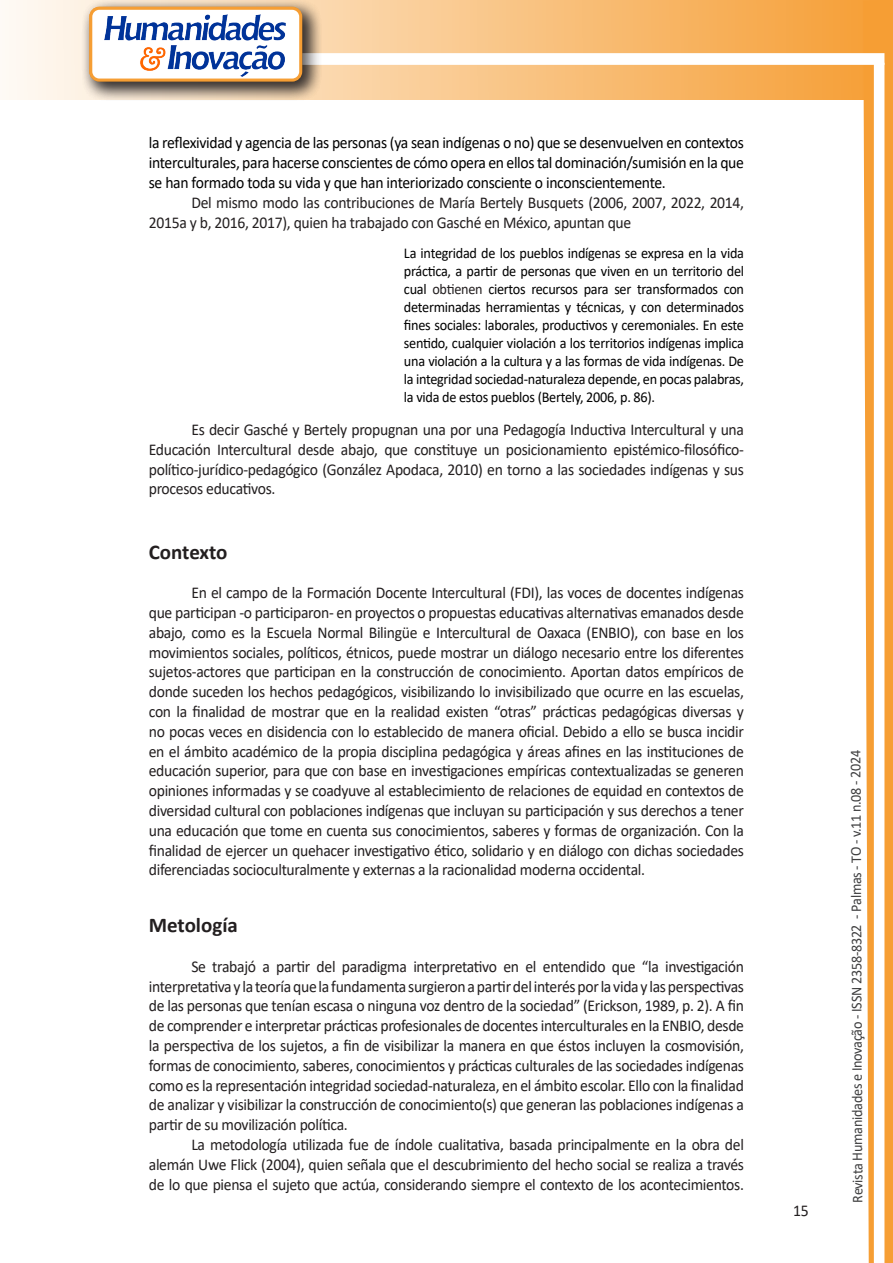
<style>
.page{position:relative;width:893px;height:1263px;background:#fff}
.page>*{position:absolute;margin:0;border:0;box-sizing:border-box;transform-origin:0 0}
.Titulo_2{font:700 21px "Calibri";color:#231f20}
.texto{font:16.5px/19.8px "Calibri";letter-spacing:-.02em;color:#231f20;text-align:justify;scale:.95 1}
.texto-2{font:16.5px/19.8px "Calibri";letter-spacing:-.02em;color:#000;text-align:justify;scale:.95 1}
.citacao{font:15px/18px "Calibri";letter-spacing:-.02em;color:#000;text-align:justify;scale:.95 1}
.t1{font:15px "Calibri";letter-spacing:-.025em;color:#3e3e3f;scale:.95 1}
.s1{color:#231f20}
</style>
<div class="page">
<svg style="left:5px;top:0;width:858px;height:100px;background:#f9c484"></svg>
<div style="left:302px;top:53px;width:582px;height:12px;background:#fff;border:2px solid #fff"></div>
<svg style="left:863px;top:0;width:30px;height:1263px"></svg>
<div style="left:81px;top:0;width:241px;height:102px;background:#231f20;opacity:.75"></div>
<div style="left:91px;top:8px;width:210px;height:72px;background:#fff;border-radius:9px"></div>
<img style="left:104px;top:14px;width:181px;height:62px">
<div style="left:89px;top:7px;width:213px;height:75px;border:3px solid #f69e34;border-radius:9px"></div>
<p class="texto-2" style="left:149px;top:133px;width:628px">la reflexividad y agencia de las personas (ya sean indígenas o no) que se desenvuelven en contextos interculturales, para hacerse conscientes de cómo opera en ellos tal dominación/sumisión en la que se han formado toda su vida y que han interiorizado consciente o inconscientemente.</p>
<p class="texto" style="left:149px;top:192px;width:628px;text-indent:43px">Del mismo modo las contribuciones de María Bertely Busquets (2006, 2007, 2022, 2014,<br>2015a y b, 2016, 2017), quien ha trabajado con Gasché en México, apuntan que</p>
<p class="citacao" style="left:404px;top:244px;width:360px">La integridad de los pueblos indígenas se expresa en la vida práctica, a partir de personas que viven en un territorio del cual <span class="s1">obtienen</span> ciertos recursos para ser transformados con determinadas herramientas y técnicas, y con determinados fines sociales: laborales, productivos y ceremoniales. En este sentido, cualquier violación a los territorios indígenas implica una violación a la cultura y a las formas de vida indígenas. De la integridad sociedad-naturaleza depende, en pocas palabras, la vida de estos pueblos (Bertely, 2006, p. 86).</p>
<p class="texto" style="left:149px;top:419px;width:628px;text-indent:43px">Es decir Gasché y Bertely propugnan una por una Pedagogía Inductiva Intercultural y una Educación Intercultural desde abajo, que constituye un posicionamiento epistémico-filosófico&shy;político-jurídico-pedagógico (González Apodaca, 2010) en torno a las sociedades indígenas y sus procesos educativos.</p>
<p class="Titulo_2" style="left:149px;top:537px;width:80px">Contexto</p>
<p class="texto" style="left:149px;top:582px;width:628px;text-indent:43px">En el campo de la Formación Docente Intercultural (FDI), las voces de docentes indígenas que participan -o participaron- en proyectos o propuestas educativas alternativas emanados desde abajo, como es la Escuela Normal Bilingüe e Intercultural de Oaxaca (ENBIO), con base en los movimientos sociales, políticos, étnicos, puede mostrar un diálogo necesario entre los diferentes sujetos-actores que participan en la construcción de conocimiento. Aportan datos empíricos de donde suceden los hechos pedagógicos, visibilizando lo invisibilizado que ocurre en las escuelas, con la finalidad de mostrar que en la realidad existen “otras” prácticas pedagógicas diversas y no pocas veces en disidencia con lo establecido de manera oficial. Debido a ello se busca incidir en el ámbito académico de la propia disciplina pedagógica y áreas afines en las instituciones de educación superior, para que con base en investigaciones empíricas contextualizadas se generen opiniones informadas y se coadyuve al establecimiento de relaciones de equidad en contextos de diversidad cultural con poblaciones indígenas que incluyan su participación y sus derechos a tener una educación que tome en cuenta sus conocimientos, saberes y formas de organización. Con la finalidad de ejercer un quehacer investigativo ético, solidario y en diálogo con dichas sociedades diferenciadas socioculturalmente y externas a la racionalidad moderna occidental.</p>
<p class="Titulo_2" style="left:149px;top:910px;width:91px">Metología</p>
<p class="texto" style="left:149px;top:956px;width:628px;text-indent:43px">Se trabajó a partir del paradigma interpretativo en el entendido que “la investigación interpretativa y la teoría que la fundamenta surgieron a partir del interés por la vida y las perspectivas de las personas que tenían escasa o ninguna voz dentro de la sociedad” (Erickson, 1989, p. 2). A fin de comprender e interpretar prácticas profesionales de docentes interculturales en la ENBIO, desde la perspectiva de los sujetos, a fin de visibilizar la manera en que éstos incluyen la cosmovisión, formas de conocimiento, saberes, conocimientos y prácticas culturales de las sociedades indígenas como es la representación integridad sociedad-naturaleza, en el ámbito escolar. Ello con la finalidad de analizar y visibilizar la construcción de conocimiento(s) que generan las poblaciones indígenas a partir de su movilización política.</p>
<p class="texto" style="left:149px;top:1134px;width:628px;text-indent:43px">La metodología utilizada fue de índole cualitativa, basada principalmente en la obra del alemán Uwe Flick (2004), quien señala que el descubrimiento del hecho social se realiza a través de lo que piensa el sujeto que actúa, considerando siempre el contexto de los acontecimientos.</p>
<p class="texto" style="left:793px;top:1200px;width:18px">15</p>
<p class="t1" style="left:846px;top:1203px;width:478px;rotate:-90deg">Revista Humanidades e Inovação - ISSN 2358-8322 - Palmas - TO - v.11 n.08 - 2024</p>
</div>
